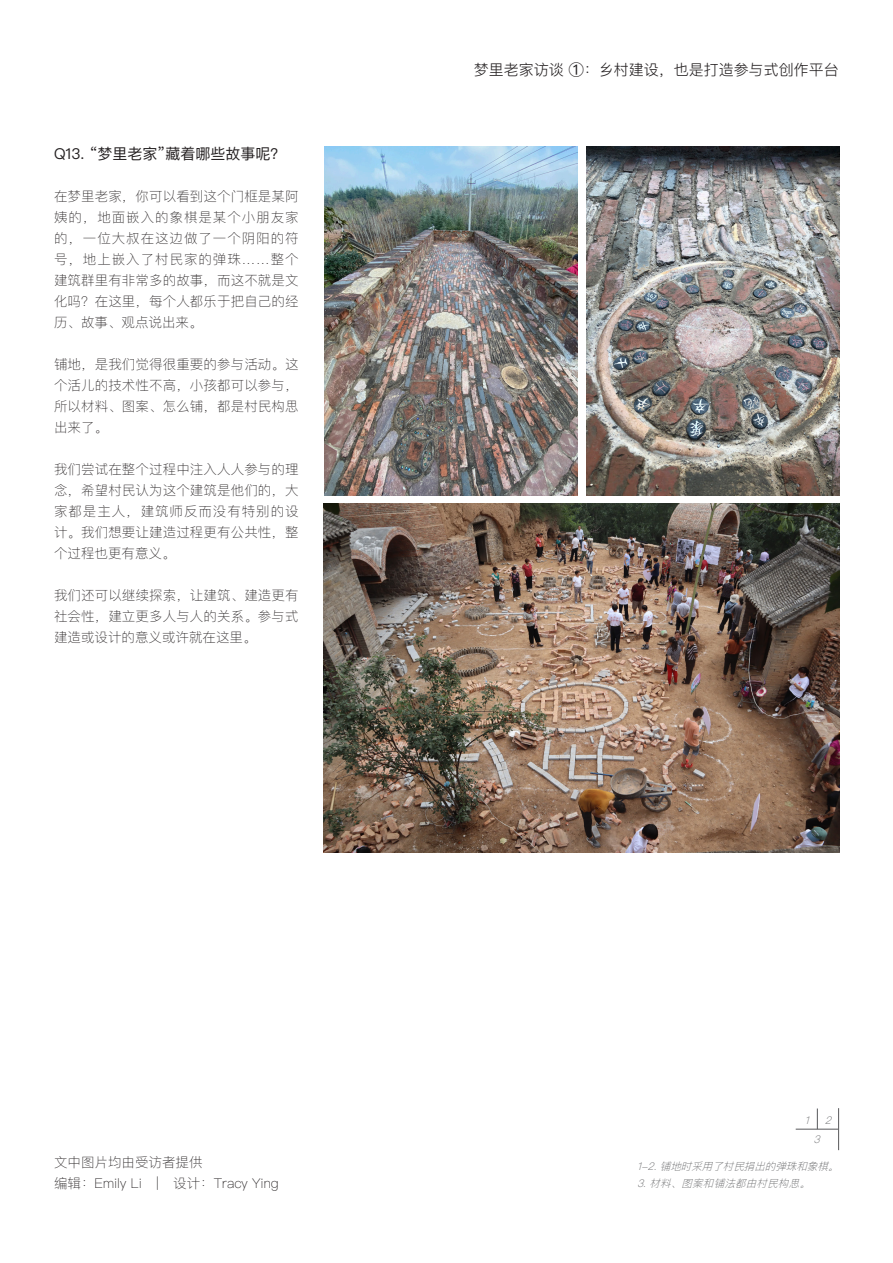
<style>
.page{position:relative;width:893px;height:1263px;background:#fff}
.page>*{position:absolute;margin:0;border:0;box-sizing:border-box;transform-origin:0 0}
.t1{font:300 15px "Ping Fang SC";color:#231f20}
.subtitle{font:15px "Ping Fang SC";color:#231f20}
.t2{font:100 13.5px/21px "Ping Fang SC";letter-spacing:.005em;color:#231f20;text-align:justify}
.Pic_note{font:italic 100 10.5px "Ping Fang SC";color:#57585a}
.s1{font-weight:400}
</style>
<div class="page">
<img style="left:324px;top:503px;width:515px;height:349px">
<img style="left:324px;top:147px;width:253px;height:348px">
<img style="left:586px;top:147px;width:253px;height:348px">
<hr style="left:838px;top:1108px;width:1px;height:42px;background:#57585a">
<svg style="left:817px;top:1108px;width:1px;height:21px"></svg>
<hr style="left:796px;top:1129px;width:42px;height:1px;background:#57585a">
<p class="subtitle" style="left:54px;top:144px;width:233px">Q13. “梦里老家”藏着哪些故事呢？</p>
<p class="t2" style="left:54px;top:186px;width:246px">在梦里老家，你可以看到这个门框是某阿姨的，地面嵌入的象棋是某个小朋友家的，一位大叔在这边做了一个阴阳的符号，地上嵌入了村民家的弹珠……整个建筑群里有非常多的故事，而这不就是文化吗？在这里，每个人都乐于把自己的经历、故事、观点说出来。</p>
<p class="t2" style="left:54px;top:354px;width:246px">铺地，是我们觉得很重要的参与活动。这个活儿的技术性不高，小孩都可以参与，所以材料、图案、怎么铺，都是村民构思出来了。</p>
<p class="t2" style="left:54px;top:459px;width:246px">我们尝试在整个过程中注入人人参与的理念，希望村民认为这个建筑是他们的，大家都是主人，建筑师反而没有特别的设计。我们想要让建造过程更有公共性，整个过程也更有意义。</p>
<p class="t2" style="left:54px;top:585px;width:246px">我们还可以继续探索，让建筑、建造更有社会性，建立更多人与人的关系。参与式建造或设计的意义或许就在这里。</p>
<p class="t1" style="left:474px;top:60px;width:366px">梦里老家访谈 <span class="s1">①</span>：乡村建设，也是打造参与式创作平台</p>
<p class="t2" style="left:54px;top:1152px;width:150px">文中图片均由受访者提供</p>
<p class="t2" style="left:54px;top:1173px;width:226px">编辑：Emily Li ｜ 设计：Tracy Ying</p>
<p class="Pic_note" style="left:805px;top:1114px;width:9px">1</p>
<p class="Pic_note" style="left:825px;top:1114px;width:11px">2</p>
<p class="Pic_note" style="left:813px;top:1133px;width:11px">3</p>
<p class="Pic_note" style="left:637px;top:1160px;width:206px">1-2.铺地时采用了村民捐出的弹珠和象棋。</p>
<p class="Pic_note" style="left:637px;top:1177px;width:178px">3.材料、图案和铺法都由村民构思。</p>
</div>
